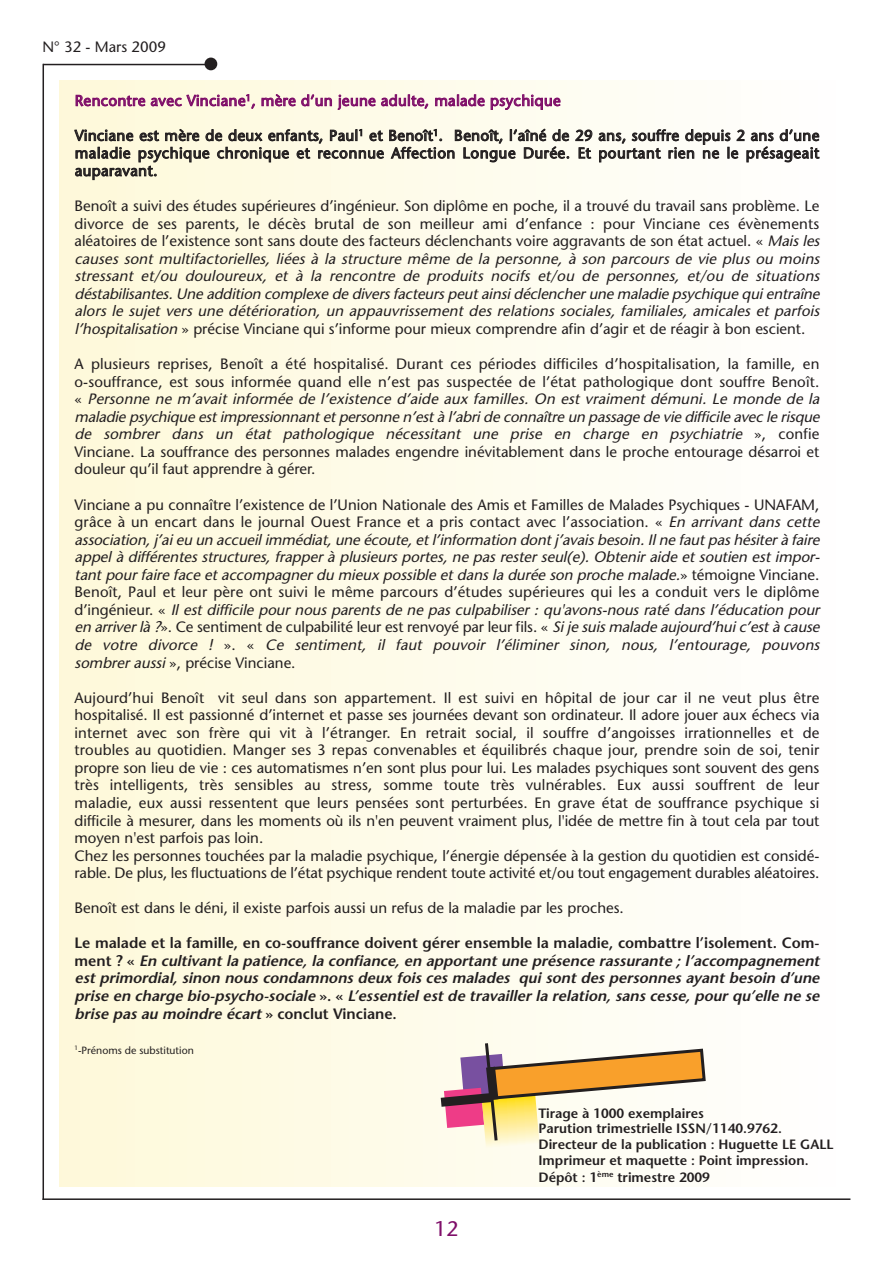
<style>
.page{position:relative;width:893px;height:1263px;background:#fff}
.page>*{position:absolute;margin:0;border:0;box-sizing:border-box;transform-origin:0 0}
.t1{font:21px "Stone Sans";color:#7f0e69}
.t2{font:15px/17.5px "Stone Sans";letter-spacing:.005em;color:#231f20}
.t3{font:italic 15px/17.5px "Stone Sans";color:#231f20}
.t4{font:italic 600 15px/17.5px "Stone Sans";color:#231f20}
.t5{font:15px "Stone Sans";letter-spacing:.03em;color:#7f0e69}
.t6{font:600 13.5px/16px "Stone Sans";color:#231f20}
.t7{font:10.5px "Stone Sans";color:#231f20}
.s1{font-style:normal}
.s2{font-style:italic}
</style>
<div class="page">
<div style="left:60px;top:80px;width:777px;height:1106px;background:linear-gradient(to right,#fef9d9,#fefefe)"></div>
<hr style="left:43px;top:64px;width:174px;height:1px;background:#231f20">
<hr style="left:43px;top:64px;width:1px;height:1136px;background:#231f20">
<hr style="left:43px;top:1198px;width:807px;height:2px;background:#231f20">
<div style="left:205px;top:58px;width:12px;height:12px;background:#231f20;border-radius:50%"></div>
<img style="left:482px;top:1144px;width:57px;height:4px">
<svg style="left:431px;top:1040px;width:276px;height:104px"></svg>
<p class="t2" style="left:43px;top:40px;width:125px">N° 32 - Mars 2009</p>
<p class="t5" style="left:75px;top:95px;width:487px">Rencontre avec Vinciane<sup>1</sup>, mère d’un jeune adulte, malade psychique</p>
<p class="t2" style="left:75px;top:128px;width:746px;text-align:justify">Vinciane est mère de deux enfants, Paul<sup>1</sup> et Benoît<sup>1</sup>. Benoît, l’aîné de 29 ans, souffre depuis 2 ans d’une maladie psychique chronique et reconnue Affection Longue Durée. Et pourtant rien ne le présageait auparavant.</p>
<p class="t3" style="left:75px;top:199px;width:750px"><span class="s1">Benoît a suivi des études supérieures d’ingénieur. Son diplôme en poche, il a trouvé du travail sans problème. Le divorce de ses parents, le décès brutal de son meilleur ami d’enfance : pour Vinciane ces évènements aléatoires de l’existence sont sans doute des facteurs déclenchants voire aggravants de son état actuel. «</span> Maisles causes sont multifactorielles, liées à la structure même de la personne, à son parcours de vie plus ou moins stressant et/ou douloureux, et à la rencontre de produits nocifs et/ou de personnes, et/ou de situations déstabilisantes. Une addition complexe de divers facteurs peut ainsi déclencher une maladie psychique qui entraîne alors le sujet vers une détérioration, un appauvrissement des relations sociales, familiales, amicales et parfois l’hospitalisation<span class="s1">» précise Vinciane qui s’informe pour mieux comprendre afin d’agir et de réagir à bon escient.</span></p>
<p class="t2" style="left:75px;top:357px;width:750px">A plusieurs reprises, Benoît a été hospitalisé. Durant ces périodes difficiles d’hospitalisation, la famille, en o-souffrance, est sous informée quand elle n’est pas suspectée de l’état pathologique dont souffre Benoît. « <span class="s2">Personne ne m’avait informée de l’existence d’aide aux familles. On est vraiment démuni. Le monde de la maladie psychique est impressionnant et personne n’est à l’abri de connaître un passage de vie difficile avec le risque de sombrer dans un état pathologique nécessitant une prise en charge en psychiatrie</span> » , c o n f i e Vinciane. La souffrance des personnes malades engendre inévitablement dans le proche entourage désarroi et douleur qu’il faut apprendre à gérer.</p>
<p class="t3" style="left:75px;top:497px;width:750px"><span class="s1">Vinciane a pu connaître l’existence de l’Union Nationale des Amis et Familles de Malades Psychiques - UNAFAM, grâce à un encart dans le journal Ouest France et a pris contact avec l’association. «</span> En arrivant dans cette association, j ’ai eu un accueil immédiat, une écoute, et l’information dont j ’avais besoin. Il ne faut pas hésiter à faire appel à différentes structures, frapper à plusieurs portes, ne pas rester seul(e). Obtenir aide et soutien est impor&shy;tant pour faire face et accompagner du mieux possible et dans la durée son proche malade.<span class="s1">» t é m o i g n e V i n c i a n e .<br>Benoît, Paul et leur père ont suivi le même parcours d’études supérieures qui les a conduit vers le diplôme d ’ i n g é n i e u r. «</span> Il est difficile pour nous parents de ne pas culpabiliser : qu'avons-nous raté dans l’éducation pour enarriverlà?<span class="s1">». Ce sentiment de culpabilité leur est renvoyé par leur fils. «</span> Sijesuismaladeaujourd’huic’estàcause de votre divorce ! <span class="s1">» . «</span> Ce sentiment, il faut pouvoir l’éliminer sinon, nous, l’entourage, pouvons sombreraussi<span class="s1">», précise Vinciane.</span></p>
<p class="t2" style="left:75px;top:690px;width:746px">Aujourd’hui Benoît vit seul dans son appartement. Il est suivi en hôpital de jour car il ne veut plus être hospitalisé. Il est passionné d’internet et passe ses journées devant son ordinateur. Il adore jouer aux échecs via internet avec son frère qui vit à l’étranger. En retrait social, il souffre d’angoisses irrationnelles et de troubles au quotidien. Manger ses 3 repas convenables et équilibrés chaque jour, prendre soin de soi, tenir propre son lieu de vie : ces automatismes n’en sont plus pour lui. Les malades psychiques sont souvent des gens très intelligents, très sensibles au stress, somme toute très vulnérables. Eux aussi souffrent de leur maladie, eux aussi ressentent que leurs pensées sont perturbées. En grave état de souffrance psychique si difficile à mesurer, dans les moments où ils n'en peuvent vraiment plus, l'idée de mettre fin à tout cela par tout moyen n'est parfois pas loin.<br>Chez les personnes touchées par la maladie psychique, l’énergie dépensée à la gestion du quotidien est considé&shy;rable. De plus, les fluctuations de l’état psychique rendent toute activité et/ou tout engagement durables aléatoires.</p>
<p class="t2" style="left:75px;top:901px;width:551px">Benoît est dans le déni, il existe parfois aussi un refus de la maladie par les proches.</p>
<p class="t4" style="left:75px;top:936px;width:750px"><span class="s1">Le malade et la famille, en co-souffrance doivent gérer ensemble la maladie, combattre l’isolement. Com&shy;m e n t ? «</span> En cultivant la patience, la confiance, en apportant une présence rassurante ; l’accompagnement est primordial, sinon nous condamnons deux fois ces malades qui sont des personnes ayant besoin d’une prise en charge bio-psycho-sociale <span class="s1">» . «</span> L’essentiel est de travailler la relation, sans cesse, pour qu’elle ne se brisepasaumoindreécart<span class="s1">» conclut Vinciane.</span></p>
<p class="t7" style="left:75px;top:1046px;width:121px"><sup>1</sup>-Prénoms de substitution</p>
<h1 class="t1" style="left:434px;top:1220px;width:26px">12</h1>
<p class="t6" style="left:538px;top:1106px;width:296px">Tirage à 1000 exemplaires<br>Parution trimestrielle ISSN/1140.9762.<br>Directeur de la publication : Huguette LE GALL Imprimeur et maquette : Point impression.<br>Dépôt : 1<sup>ème</sup> trimestre 2009</p>
</div>
